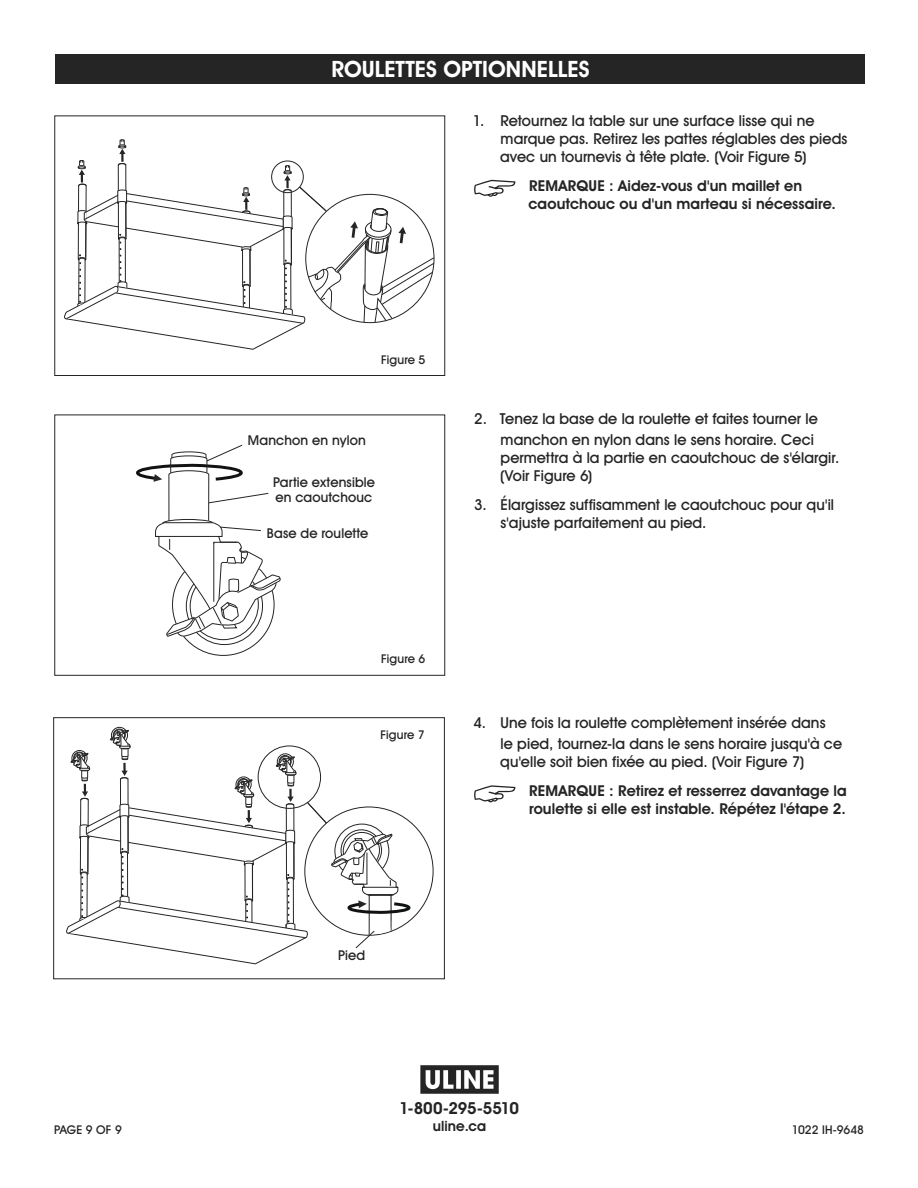
<style>
.page{position:relative;width:918px;height:1188px;background:#fff}
.page>*{position:absolute;margin:0;border:0;box-sizing:border-box;transform-origin:0 0}
.t1{font:700 22.5px "Uline Two Knine";color:#fff}
.t2{font:700 16.5px "Uline Two Knine";letter-spacing:-.015em;color:#252525}
.t3{font:15px/18px "Uline Two Knine";letter-spacing:.005em;color:#252525}
.t4{font:700 15px/18px "Uline Two Knine";letter-spacing:.005em;color:#252525}
.t5{font:700 14.25px "Uline Two Knine";letter-spacing:.01em;color:#252525}
.t6{font:13.5px/15px "Uline Two Knine";letter-spacing:.01em;color:#252525}
.t7{font:12px "Uline Two Knine";letter-spacing:.005em;color:#252525}
</style>
<div class="page">
<div style="left:55px;top:54px;width:810px;height:30px;background:#252525"></div>
<svg style="left:64px;top:139px;width:371px;height:211px"></svg>
<div style="left:54px;top:116px;width:391px;height:260px;border:1px solid #252525"></div>
<svg style="left:136px;top:444px;width:145px;height:212px"></svg>
<div style="left:54px;top:415px;width:391px;height:261px;border:1px solid #252525"></div>
<svg style="left:474px;top:180px;width:41px;height:17px"></svg>
<svg style="left:474px;top:785px;width:41px;height:17px"></svg>
<svg style="left:420px;top:1065px;width:79px;height:29px"></svg>
<svg style="left:66px;top:726px;width:346px;height:239px"></svg>
<div style="left:53px;top:717px;width:392px;height:262px;border:1px solid #252525"></div>
<h1 class="t1" style="left:331px;top:56px;width:260px">ROULETTES OPTIONNELLES</h1>
<p class="t3" style="left:500px;top:111px;width:349px;text-indent:-27px">1. Retournez la table sur une surface lisse qui ne marque pas. Retirez les pattes réglables des pieds avec un tournevis à tête plate. (Voir Figure 5)</p>
<p class="t4" style="left:529px;top:176px;width:309px">REMARQUE : Aidez-vous d'un maillet en caoutchouc ou d'un marteau si nécessaire.</p>
<p class="t7" style="left:381px;top:353px;width:46px">Figure 5</p>
<p class="t6" style="left:248px;top:433px;width:119px">Manchon en nylon</p>
<p class="t6" style="left:273px;top:475px;width:104px">Partie extensible en caoutchouc</p>
<p class="t6" style="left:267px;top:525px;width:103px">Base de roulette</p>
<p class="t7" style="left:381px;top:652px;width:46px">Figure 6</p>
<p class="t7" style="left:381px;top:727px;width:46px">Figure 7</p>
<p class="t3" style="left:474px;top:408px;width:345px;line-height:21px;text-align:right">2. Tenez la base de la roulette et faites tourner le manchon en nylon dans le sens horaire. Ceci</p>
<p class="t3" style="left:500px;top:448px;width:341px">permettra à la partie en caoutchouc de s'élargir. (Voir Figure 6)</p>
<p class="t3" style="left:501px;top:495px;width:335px;text-indent:-26px">3. Élargissez suffisamment le caoutchouc pour qu'il s'ajuste parfaitement au pied.</p>
<p class="t3" style="left:501px;top:712px;width:343px;line-height:21px;text-indent:-27px">4. Une fois la roulette complètement insérée dans<br>le pied, tournez-la dans le sens horaire jusqu'à ce</p>
<p class="t3" style="left:500px;top:753px;width:306px">qu'elle soit bien fixée au pied. (Voir Figure 7)</p>
<p class="t4" style="left:529px;top:782px;width:319px">REMARQUE : Retirez et resserrez davantage la roulette si elle est instable. Répétez l'étape 2.</p>
<p class="t6" style="left:338px;top:948px;width:28px">Pied</p>
<p class="t2" style="left:399px;top:1098px;width:121px">1-800-295-5510</p>
<p class="t5" style="left:433px;top:1117px;width:55px">uline.ca</p>
<p class="t7" style="left:54px;top:1122px;width:69px">PAGE 9 OF 9</p>
<p class="t7" style="left:792px;top:1122px;width:74px">1022 IH-9648</p>
</div>
